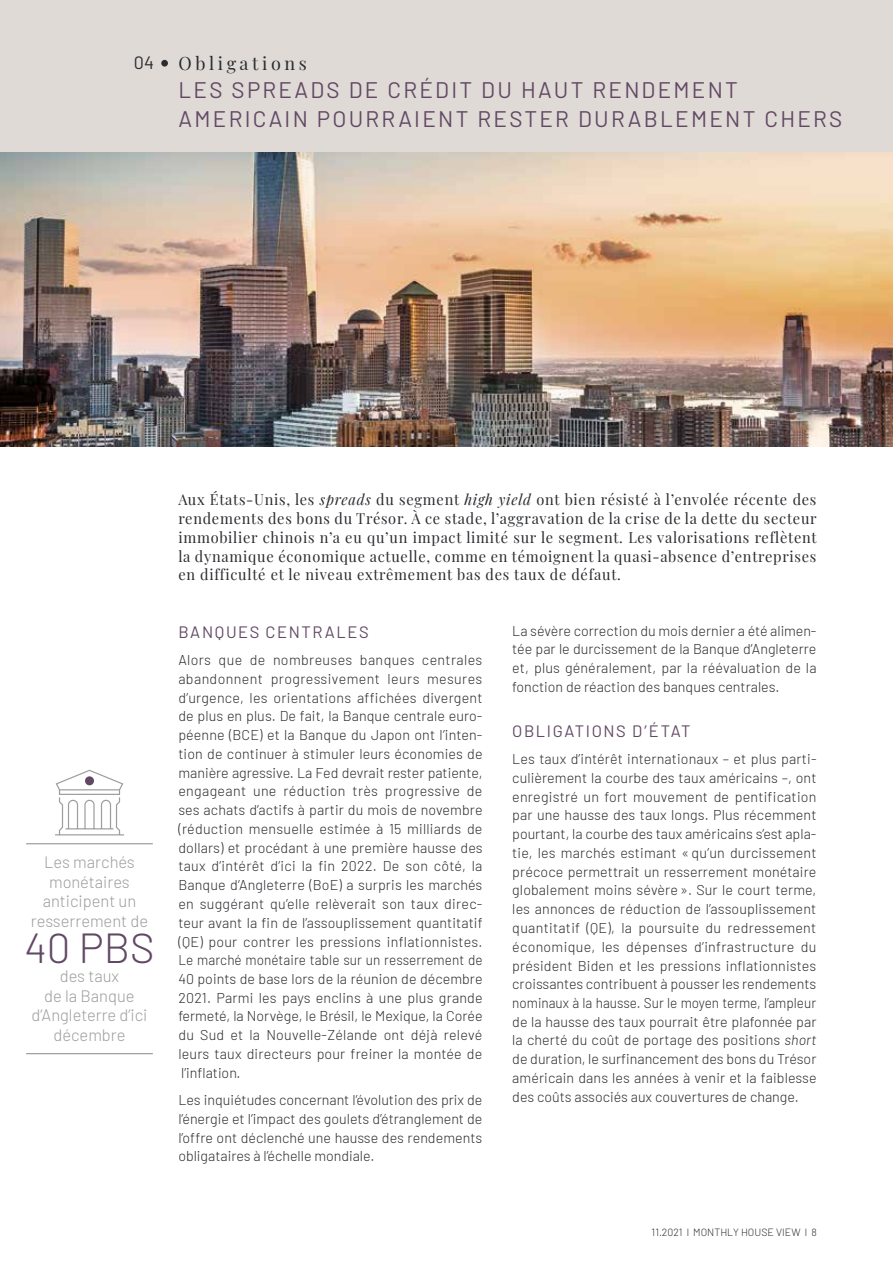
<style>
.page{position:relative;width:893px;height:1263px;background:#fff}
.page>*{position:absolute;margin:0;border:0;box-sizing:border-box;transform-origin:0 0}
.t1{font:300 42px "Barlow";color:#624865}
.t2{font:22.5px/28.5px "Barlow";letter-spacing:.1em;color:#624865}
.t3{font:18px "Playfair Display";letter-spacing:.2em;color:#2a2c30}
.t4{font:18px "Barlow";color:#2a2c30}
.t5{font:300 16.5px/19.5px "Barlow";color:#9d9d9c;text-align:center}
.t6{font:16.5px "Barlow";letter-spacing:.095em;color:#624865}
.t7{font:15px/18.8px "Playfair Display";letter-spacing:.05em;color:#2a2c30;text-align:justify}
.t8{font:300 14.25px/18.8px "Barlow";color:#2a2c30;text-align:justify}
.t9{font:300 10.5px "Barlow";color:#2a2c30}
.s1{font-style:italic}
</style>
<div class="page">
<img style="left:0;top:152px;width:893px;height:294px">
<hr style="left:26px;top:843px;width:127px;height:1px;background:#9d9d9c">
<hr style="left:26px;top:1053px;width:127px;height:1px;background:#9d9d9c">
<svg style="left:55px;top:769px;width:69px;height:67px"></svg>
<div style="left:85px;top:776px;width:9px;height:9px;background:#624865;border-radius:50%"></div>
<div style="left:0;top:0;width:893px;height:152px;background:#dfdad5"></div>
<div style="left:161px;top:60px;width:7px;height:7px;background:#2a2c30;border-radius:50%"></div>
<p class="t4" style="left:134px;top:50px;width:22px">04</p>
<p class="t3" style="left:179px;top:49px;width:130px">Obligations</p>
<h2 class="t2" style="left:179px;top:74px;width:665px">LES SPREADS DE CRÉDIT DU HAUT RENDEMENT<br>AMERICAIN POURRAIENT RESTER DURABLEMENT CHERS</h2>
<p class="t5" style="left:31px;top:851px;width:119px">Les marchés monétaires anticipent un resserrement de</p>
<h1 class="t1" style="left:24px;top:917px;width:132px">40 PBS</h1>
<p class="t5" style="left:31px;top:965px;width:118px">des taux<br>de la Banque d’Angleterre d’ici décembre</p>
<p class="t7" style="left:178px;top:489px;width:640px">Aux États-Unis, les <span class="s1">spreads</span> du segment <span class="s1">high yield</span> ont bien résisté à l’envolée récente des rendements des bons du Trésor. À ce stade, l’aggravation de la crise de la dette du secteur immobilier chinois n’a eu qu’un impact limité sur le segment. Les valorisations reflètent la dynamique économique actuelle, comme en témoignent la quasi-absence d’entreprises en difficulté et le niveau extrêmement bas des taux de défaut.</p>
<p class="t6" style="left:178px;top:620px;width:192px">BANQUES CENTRALES</p>
<p class="t8" style="left:178px;top:650px;width:306px">Alors que de nombreuses banques centrales abandonnent progressivement leurs mesures d’urgence, les orientations affichées divergent de plus en plus. De fait, la Banque centrale euro&shy;péenne (BCE) et la Banque du Japon ont l’inten&shy;tion de continuer à stimuler leurs économies de manière agressive. La Fed devrait rester patiente, engageant une réduction très progressive de ses achats d’actifs à partir du mois de novembre (réduction mensuelle estimée à 15 milliards de dollars) et procédant à une première hausse des taux d’intérêt d’ici la fin 2022. De son côté, la Banque d’Angleterre (BoE) a surpris les marchés en suggérant qu’elle relèverait son taux direc&shy;teur avant la fin de l’assouplissement quantitatif (QE) pour contrer les pressions inflationnistes.<br>Le marché monétaire table sur un resserrement de 40 points de base lors de la réunion de décembre 2021. Parmi les pays enclins à une plus grande fermeté, la Norvège, le Brésil, le Mexique, la Corée du Sud et la Nouvelle-Zélande ont déjà relevé leurs taux directeurs pour freiner la montée de l’inflation.</p>
<p class="t8" style="left:178px;top:1089px;width:306px">Les inquiétudes concernant l’évolution des prix de l’énergie et l’impact des goulets d’étranglement de l’offre ont déclenché une hausse des rendements obligataires à l’échelle mondiale.</p>
<p class="t8" style="left:512px;top:620px;width:306px">La sévère correction du mois dernier a été alimen&shy;tée par le durcissement de la Banque d’Angleterre et, plus généralement, par la réévaluation de la fonction de réaction des banques centrales.</p>
<p class="t6" style="left:512px;top:719px;width:180px">OBLIGATIONS D’ÉTAT</p>
<p class="t8" style="left:512px;top:749px;width:306px">Les taux d’intérêt internationaux – et plus parti&shy;culièrement la courbe des taux américains –, ont enregistré un fort mouvement de pentification par une hausse des taux longs. Plus récemment pourtant, la courbe des taux américains s’est apla&shy;tie, les marchés estimant « qu’un durcissement précoce permettrait un resserrement monétaire globalement moins sévère ». Sur le court terme, les annonces de réduction de l’assouplissement quantitatif (QE), la poursuite du redressement économique, les dépenses d’infrastructure du président Biden et les pressions inflationnistes croissantes contribuent à pousser les rendements nominaux à la hausse. Sur le moyen terme, l’ampleur de la hausse des taux pourrait être plafonnée par la cherté du coût de portage des positions <span class="s1">short </span>de duration, le surfinancement des bons du Trésor américain dans les années à venir et la faiblesse des coûts associés aux couvertures de change.</p>
<p class="t9" style="left:652px;top:1225px;width:167px">11.2021 l MONTHLY HOUSE VIEW l 8</p>
</div>
